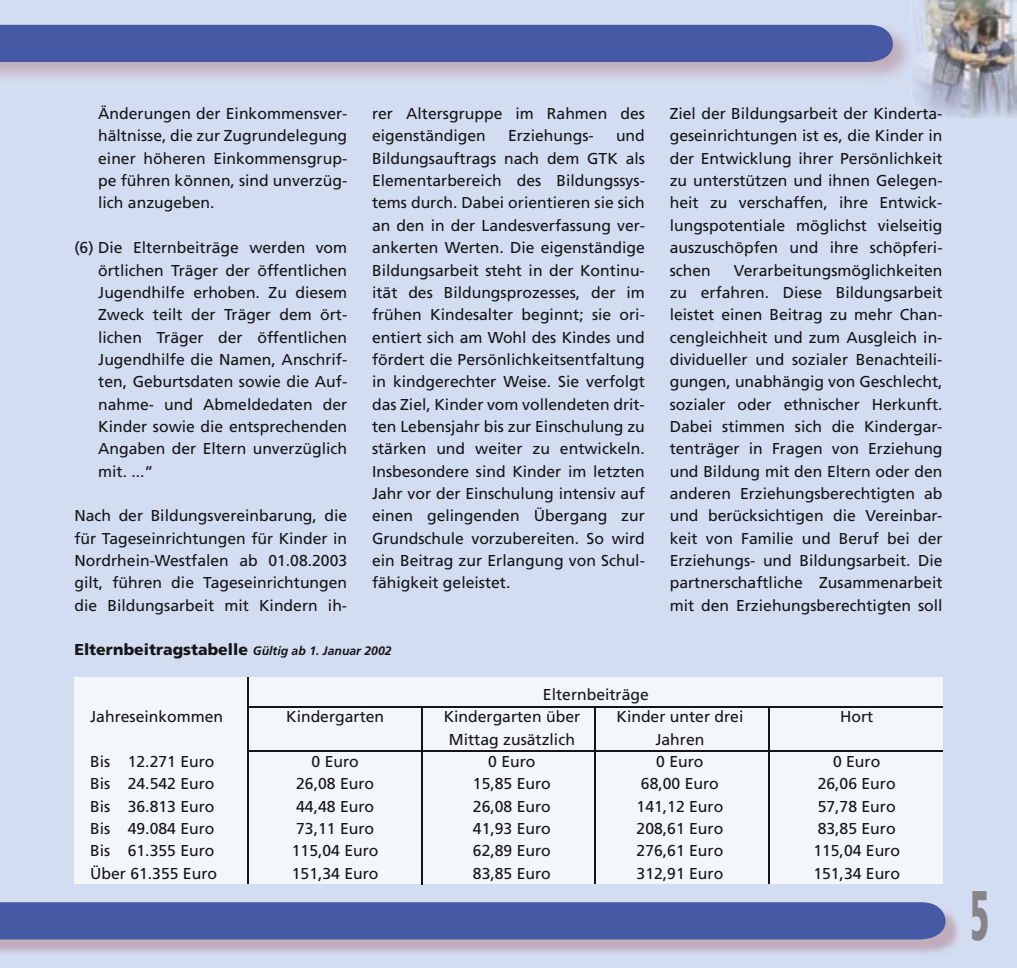
<style>
.page{position:relative;width:1017px;height:968px;background:#fff}
.page>*{position:absolute;margin:0;border:0;box-sizing:border-box;transform-origin:0 0}
.t1{font:900 condensed 70px "Frutiger";color:#858489;scale:.5 1}
.t2{font:15.75px/22.4px "Frutiger";color:#151518;text-align:justify}
.t3{font:900 15.75px "Frutiger";color:#151518}
.s1{font-weight:700;font-style:italic;font-size:12.25px}
</style>
<div class="page">
<div style="left:0;top:0;width:1017px;height:967px;background:#d3ddf1"></div>
<img style="left:912px;top:0;width:105px;height:119px">
<svg style="left:0;top:902px;width:945px;height:54px;background:#6e78b0"></svg>
<div style="left:0;top:25px;width:893px;height:37px;background:#4659a4"></div>
<div style="left:74px;top:677px;width:869px;height:207px;background:#f3f6fb"></div>
<hr style="left:248px;top:706px;width:695px;height:2px;background:#151518">
<hr style="left:247px;top:677px;width:2px;height:207px;background:#151518">
<hr style="left:421px;top:708px;width:1px;height:176px;background:#151518">
<hr style="left:595px;top:708px;width:1px;height:175px;background:#151518">
<hr style="left:768px;top:708px;width:2px;height:175px;background:#151518">
<hr style="left:248px;top:750px;width:695px;height:2px;background:#151518">
<p class="t2" style="left:98px;top:102px;width:251px">Änderungen der Einkommensver&shy;hältnisse, die zur Zugrundelegung einer höheren Einkommensgrup&shy;pe führen können, sind unverzüg&shy;lich anzugeben.</p>
<p class="t2" style="left:98px;top:236px;width:251px;text-indent:-24px">(6) Die Elternbeiträge werden vom örtlichen Träger der öffentlichen Jugendhilfe erhoben. Zu diesem Zweck teilt der Träger dem ört&shy;lichen Träger der öffentlichen Jugendhilfe die Namen, Anschrif&shy;ten, Geburtsdaten sowie die Auf&shy;nahme- und Abmeldedaten der Kinder sowie die entsprechenden Angaben der Eltern unverzüglich mit. ...“</p>
<p class="t2" style="left:74px;top:504px;width:274px">Nach der Bildungsvereinbarung, die für Tageseinrichtungen für Kinder in Nordrhein-Westfalen ab 01.08.2003 gilt, führen die Tageseinrichtungen die Bildungsarbeit mit Kindern ih-</p>
<p class="t2" style="left:372px;top:102px;width:274px">rer Altersgruppe im Rahmen des eigenständigen</p>
<p class="t2" style="left:372px;top:125px;width:274px;text-indent:244px">und Bildungsauftrags nach dem GTK als Elementarbereich des Bildungssys&shy;tems durch. Dabei orientieren sie sich an den in der Landesverfassung ver&shy;ankerten Werten. Die eigenständige Bildungsarbeit steht in der Kontinu&shy;ität des Bildungsprozesses, der im frühen Kindesalter beginnt; sie ori&shy;entiert sich am Wohl des Kindes und fördert die Persönlichkeitsentfaltung in kindgerechter Weise. Sie verfolgt das Ziel, Kinder vom vollendeten drit&shy;ten Lebensjahr bis zur Einschulung zu stärken und weiter zu entwickeln.<br>Insbesondere sind Kinder im letzten Jahr vor der Einschulung intensiv auf einen gelingenden Übergang zur Grundschule vorzubereiten. So wird ein Beitrag zur Erlangung von Schul&shy;fähigkeit geleistet.</p>
<p class="t2" style="left:508px;top:125px;width:87px">Erziehungs-</p>
<p class="t3" style="left:74px;top:640px;width:319px">Elternbeitragstabelle <span class="s1">Gültig ab 1. Januar 2002</span></p>
<p class="t2" style="left:543px;top:683px;width:107px">Elternbeiträge</p>
<p class="t2" style="left:670px;top:102px;width:274px">Ziel der Bildungsarbeit der Kinderta&shy;geseinrichtungen ist es, die Kinder in der Entwicklung ihrer Persönlichkeit zu unterstützen und ihnen Gelegen&shy;heit zu verschaffen, ihre Entwick&shy;lungspotentiale möglichst vielseitig auszuschöpfen und ihre schöpferi&shy;schen</p>
<p class="t2" style="left:670px;top:259px;width:274px;text-indent:64px">Verarbeitungsmöglichkeiten zu erfahren. Diese Bildungsarbeit leistet einen Beitrag zu mehr Chan&shy;cengleichheit und zum Ausgleich in&shy;dividueller und sozialer Benachteili&shy;gungen, unabhängig von Geschlecht, sozialer oder ethnischer Herkunft.<br>Dabei stimmen sich die Kindergar&shy;tenträger in Fragen von Erziehung und Bildung mit den Eltern oder den anderen Erziehungsberechtigten ab und berücksichtigen die Vereinbar&shy;keit von Familie und Beruf bei der Erziehungs- und Bildungsarbeit. Die partnerschaftliche Zusammenarbeit mit den Erziehungsberechtigten soll</p>
<p class="t2" style="left:90px;top:705px;width:135px">Jahreseinkommen</p>
<p class="t2" style="left:286px;top:705px;width:100px">Kindergarten</p>
<p class="t2" style="left:444px;top:705px;width:138px">Kindergarten über</p>
<p class="t2" style="left:616px;top:705px;width:128px">Kinder unter drei</p>
<p class="t2" style="left:840px;top:705px;width:35px">Hort</p>
<p class="t2" style="left:449px;top:727px;width:128px">Mittag zusätzlich</p>
<p class="t2" style="left:655px;top:727px;width:51px">Jahren</p>
<p class="t2" style="left:90px;top:750px;width:126px">Bis 12.271 Euro</p>
<p class="t2" style="left:312px;top:750px;width:49px">0 Euro</p>
<p class="t2" style="left:488px;top:750px;width:49px">0 Euro</p>
<p class="t2" style="left:656px;top:750px;width:49px">0 Euro</p>
<p class="t2" style="left:833px;top:750px;width:49px">0 Euro</p>
<p class="t2" style="left:90px;top:772px;width:126px">Bis 24.542 Euro</p>
<p class="t2" style="left:296px;top:772px;width:79px">26,08 Euro</p>
<p class="t2" style="left:473px;top:772px;width:79px">15,85 Euro</p>
<p class="t2" style="left:641px;top:772px;width:79px">68,00 Euro</p>
<p class="t2" style="left:818px;top:772px;width:79px">26,06 Euro</p>
<p class="t2" style="left:90px;top:794px;width:126px">Bis 36.813 Euro</p>
<p class="t2" style="left:296px;top:794px;width:79px">44,48 Euro</p>
<p class="t2" style="left:473px;top:794px;width:79px">26,08 Euro</p>
<p class="t2" style="left:637px;top:794px;width:88px">141,12 Euro</p>
<p class="t2" style="left:818px;top:794px;width:79px">57,78 Euro</p>
<p class="t2" style="left:90px;top:817px;width:126px">Bis 49.084 Euro</p>
<p class="t2" style="left:296px;top:817px;width:79px">73,11 Euro</p>
<p class="t2" style="left:473px;top:817px;width:79px">41,93 Euro</p>
<p class="t2" style="left:637px;top:817px;width:88px">208,61 Euro</p>
<p class="t2" style="left:818px;top:817px;width:79px">83,85 Euro</p>
<p class="t2" style="left:90px;top:839px;width:126px">Bis 61.355 Euro</p>
<p class="t2" style="left:292px;top:839px;width:88px">115,04 Euro</p>
<p class="t2" style="left:473px;top:839px;width:79px">62,89 Euro</p>
<p class="t2" style="left:637px;top:839px;width:88px">276,61 Euro</p>
<p class="t2" style="left:813px;top:839px;width:88px">115,04 Euro</p>
<p class="t2" style="left:90px;top:861px;width:128px">Über 61.355 Euro</p>
<p class="t2" style="left:292px;top:861px;width:88px">151,34 Euro</p>
<p class="t2" style="left:473px;top:861px;width:79px">83,85 Euro</p>
<p class="t2" style="left:637px;top:861px;width:88px">312,91 Euro</p>
<p class="t2" style="left:813px;top:861px;width:88px">151,34 Euro</p>
<h1 class="t1" style="left:971px;top:873px;width:38px">5</h1>
</div>
